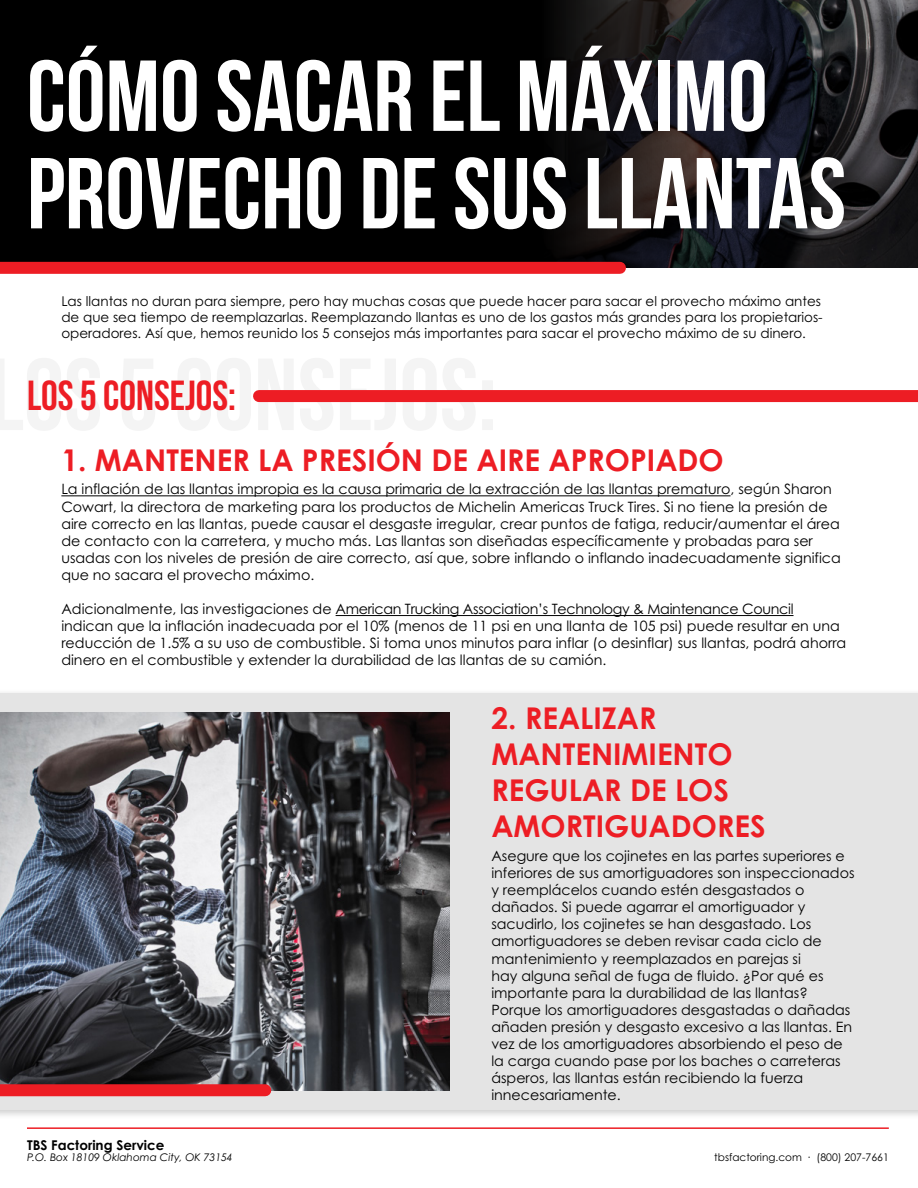
<style>
.page{position:relative;width:918px;height:1188px;background:#fff}
.page>*{position:absolute;margin:0;border:0;box-sizing:border-box;transform-origin:0 0}
.t1{font:100.5px/97.5px "Bebas Neue";color:#fff}
.t2{font:700 42px "Bebas Neue";color:#ed1d24}
.t3{font:700 30px/36px "Century Gothic Pro";color:#ed1d24}
.t4{font:14.25px/17.1px "Century Gothic Pro";color:#000}
.t5{font:13.5px/16.2px "Century Gothic Pro";color:#000}
.t6{font:700 13.5px "Century Gothic Pro";color:#000}
.t7{font:italic 10.5px "Century Gothic Pro";color:#000}
.t8{font:10.5px "Century Gothic Pro";color:#000}
</style>
<div class="page">
<svg style="left:0;top:0;width:918px;height:268px;background:#0a0a0c"></svg>
<div style="left:0;top:262px;width:620px;height:12px;background:#ed1d24"></div>
<div style="left:0;top:689px;width:918px;height:431px;background:#000;opacity:.2"></div>
<div style="left:0;top:693px;width:918px;height:417px;background:#e4e4e4"></div>
<hr style="left:61px;top:495px;width:670px;height:1px;background:#000">
<hr style="left:336px;top:615px;width:458px;height:1px;background:#000">
<img style="left:0;top:712px;width:450px;height:378px">
<div style="left:0;top:1084px;width:265px;height:12px;background:#ed1d24"></div>
<div style="left:259px;top:390px;width:659px;height:12px;background:#ed1d24"></div>
<hr style="left:27px;top:1127px;width:862px;height:2px;background:#ed1d24">
<h1 class="t1" style="left:27px;top:46px;width:821px">CÓMO SACAR EL MÁXIMO<br>PROVECHO DE SUS LLANTAS</h1>
<p class="t5" style="left:61px;top:293px;width:763px">Las llantas no duran para siempre, pero hay muchas cosas que puede hacer para sacar el provecho máximo antes de que sea tiempo de reemplazarlas. Reemplazando llantas es uno de los gastos más grandes para los propietarios&shy;operadores. Así que, hemos reunido los 5 consejos más importantes para sacar el provecho máximo de su dinero.</p>
<h2 class="t2" style="left:27px;top:373px;width:211px">LOS 5 CONSEJOS:</h2>
<h3 class="t3" style="left:61px;top:441px;width:664px">1. MANTENER LA PRESIÓN DE AIRE APROPIADO</h3>
<p class="t4" style="left:61px;top:481px;width:781px">La inflación de las llantas impropia es la causa primaria de la extracción de las llantas prematuro, según Sharon Cowart, la directora de marketing para los productos de Michelin Americas Truck Tires. Si no tiene la presión de aire correcto en las llantas, puede causar el desgaste irregular, crear puntos de fatiga, reducir/aumentar el área de contacto con la carretera, y mucho más. Las llantas son diseñadas específicamente y probadas para ser usadas con los niveles de presión de aire correcto, así que, sobre inflando o inflando inadecuadamente significa que no sacara el provecho máximo.</p>
<p class="t4" style="left:61px;top:600px;width:787px">Adicionalmente, las investigaciones de American Trucking Association’s Technology &amp; Maintenance Council indican que la inflación inadecuada por el 10% (menos de 11 psi en una llanta de 105 psi) puede resultar en una reducción de 1.5% a su uso de combustible. Si toma unos minutos para inflar (o desinflar) sus llantas, podrá ahorra dinero en el combustible y extender la durabilidad de las llantas de su camión.</p>
<h3 class="t3" style="left:491px;top:700px;width:276px">2. REALIZAR<br>MANTENIMIENTO<br>REGULAR DE LOS<br>AMORTIGUADORES</h3>
<p class="t4" style="left:491px;top:847px;width:365px">Asegure que los cojinetes en las partes superiores e inferiores de sus amortiguadores son inspeccionados y reemplácelos cuando estén desgastados o dañados. Si puede agarrar el amortiguador y sacudirlo, los cojinetes se han desgastado. Los amortiguadores se deben revisar cada ciclo de mantenimiento y reemplazados en parejas si<br>hay alguna señal de fuga de fluido. ¿Por qué es importante para la durabilidad de las llantas?<br>Porque los amortiguadores desgastadas o dañadas añaden presión y desgasto excesivo a las llantas. En vez de los amortiguadores absorbiendo el peso de la carga cuando pase por los baches o carreteras ásperos, las llantas están recibiendo la fuerza innecesariamente.</p>
<p class="t6" style="left:27px;top:1137px;width:139px">TBS Factoring Service</p>
<p class="t7" style="left:27px;top:1151px;width:207px">P.O. Box 18109 Oklahoma City, OK 73154</p>
<p class="t8" style="left:714px;top:1151px;width:176px">tbsfactoring.com · (800) 207-7661</p>
</div>
